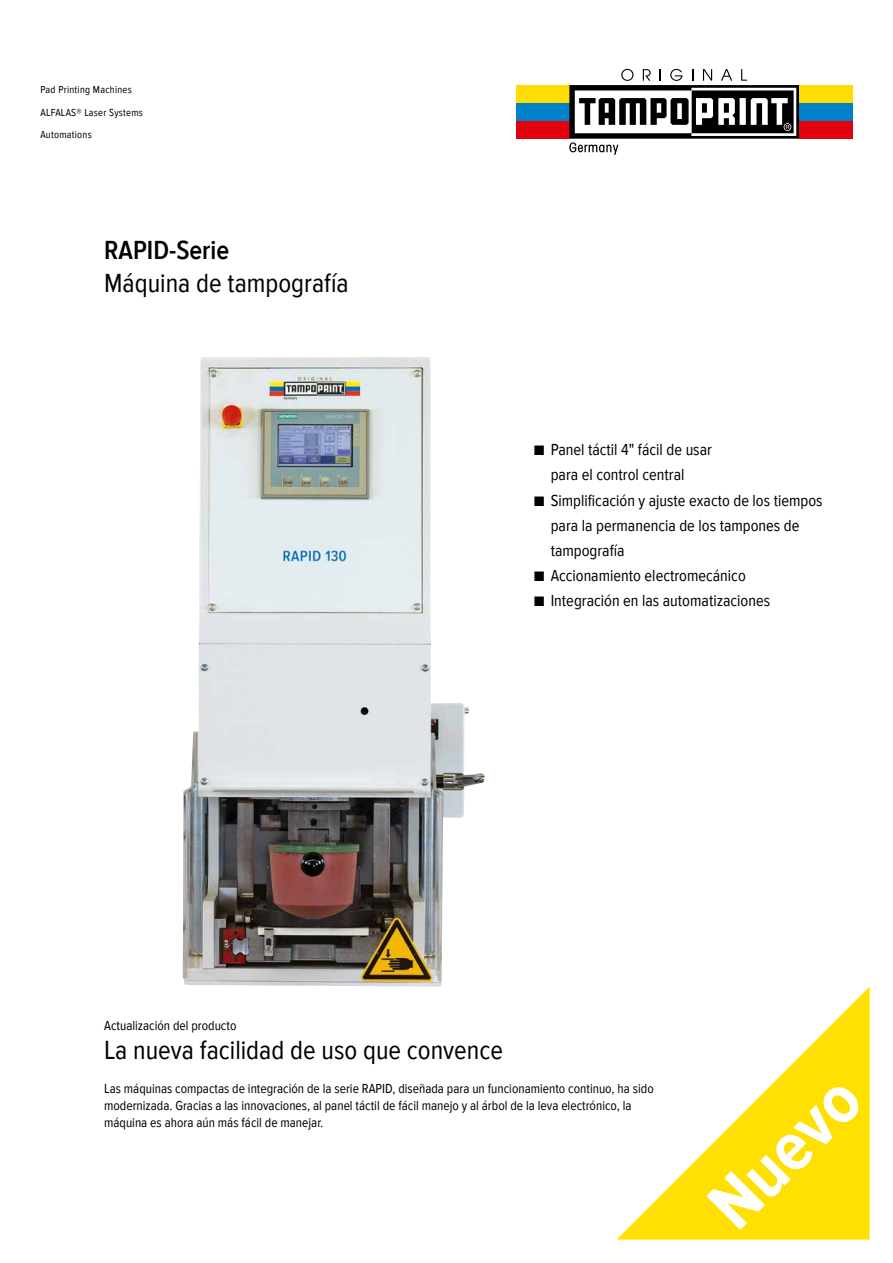
<style>
.page{position:relative;width:893px;height:1263px;background:#fff}
.page>*{position:absolute;margin:0;border:0;box-sizing:border-box;transform-origin:0 0}
.t1{font:700 72px "Proxima Nova Cond";color:#fff}
.t2{font:27px "Proxima Nova Cond";color:#000}
.t3{font:600 27px "Proxima Nova Cond";color:#000}
.t4{font:16.5px/25.2px "Proxima Nova Cond";color:#000}
.t5{font:13.5px/17px "Proxima Nova Cond";color:#000}
.t6{font:10.5px/22.5px "Proxima Nova Cond";letter-spacing:.025em;color:#000}
</style>
<div class="page">
<div style="left:516px;top:85px;width:53px;height:18px;background:#fd0"></div>
<div style="left:516px;top:103px;width:53px;height:18px;background:#0080c8"></div>
<div style="left:516px;top:121px;width:53px;height:18px;background:#e3000f"></div>
<div style="left:799px;top:85px;width:54px;height:18px;background:#fd0"></div>
<div style="left:799px;top:103px;width:54px;height:18px;background:#0080c8"></div>
<div style="left:799px;top:121px;width:54px;height:18px;background:#e3000f"></div>
<svg style="left:569px;top:69px;width:230px;height:86px"></svg>
<img style="left:183px;top:357px;width:302px;height:630px">
<svg style="left:617px;top:986px;width:253px;height:253px"></svg>
<p class="t6" style="left:40px;top:79px;width:104px">Pad Printing Machines<br>ALFALAS® Laser Systems<br>Automations</p>
<h2 class="t3" style="left:104px;top:235px;width:127px">RAPID-Serie</h2>
<h2 class="t2" style="left:104px;top:268px;width:246px">Máquina de tampografía</h2>
<p class="t5" style="left:104px;top:1017px;width:134px">Actualización del producto</p>
<p class="t4" style="left:551px;top:438px;width:163px;text-indent:-17px">■ Panel táctil 4" fácil de usar para el control central</p>
<p class="t4" style="left:551px;top:488px;width:273px;text-indent:-17px">■ Simplificación y ajuste exacto de los tiempos para la permanencia de los tampones de tampografía</p>
<p class="t4" style="left:534px;top:564px;width:214px">■ Accionamiento electromecánico</p>
<p class="t4" style="left:534px;top:589px;width:238px">■ Integración en las automatizaciones</p>
<h2 class="t2" style="left:104px;top:1035px;width:400px">La nueva facilidad de uso que convence</h2>
<p class="t5" style="left:104px;top:1080px;width:551px">Las máquinas compactas de integración de la serie RAPID, diseñada para un funcionamiento continuo, ha sido modernizada. Gracias a las innovaciones, al panel táctil de fácil manejo y al árbol de la leva electrónico, la máquina es ahora aún más fácil de manejar.</p>
<h1 class="t1" style="left:692px;top:1188px;width:183px;rotate:-45deg">Nuevo</h1>
</div>
